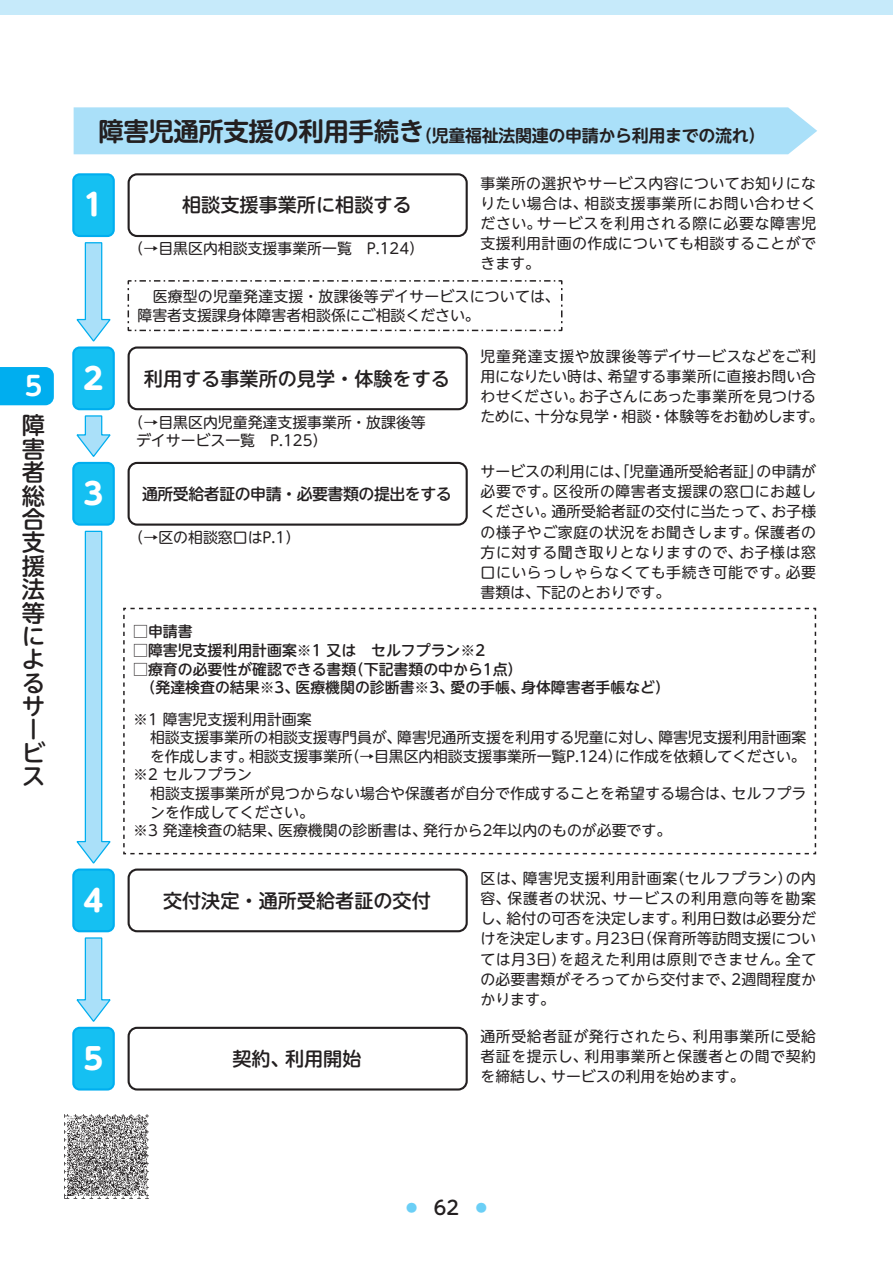
<style>
.page{position:relative;width:893px;height:1263px;background:#fff}
.page>*{position:absolute;margin:0;border:0;box-sizing:border-box;transform-origin:0 0}
.t1{font:700 29.7px "UD Shin M Go Pro";color:#fff}
.t2{font:700 26.55px "UD Shin M Go Pro De";color:#fff}
.t3{font:500 23.4px/23.4px "UD Shin M Go Pro";color:#231f20}
.t4{font:500 19.2px "UD Shin M Go Pro";color:#231f20}
.t5{font:700 16.95px "UD Shin M Go Pro De";letter-spacing:-.02em;color:#231f20}
.t6{font:500 16.5px "UD Shin M Go Pro";color:#6bcff6}
.t7{font:500 15.9px "UD Shin M Go Pro";letter-spacing:-.03em;color:#231f20}
.t8{font:14.85px/20.2px "UD Shin M Go Pro";color:#231f20;text-align:justify}
.t9{font:500 14.85px/18.6px "UD Shin M Go Pro";color:#231f20}
.s1{font-size:25.5px}
.s2{font-size:19.2px;color:#231f20}
</style>
<div class="page">
<div style="left:0;top:0;width:893px;height:15px;background:#c6eafa"></div>
<div style="left:0;top:367px;width:54px;height:38px;background:#00aeef"></div>
<svg style="left:123px;top:607px;width:694px;height:248px"></svg>
<div style="left:128px;top:173px;width:340px;height:64px;border:2px solid #231f20;border-radius:9px"></div>
<svg style="left:127px;top:280px;width:436px;height:52px"></svg>
<div style="left:74px;top:107px;width:743px;height:47px;background:#aae0f9"></div>
<div style="left:73px;top:174px;width:41px;height:62px;background:#15c0f2;border-radius:6px"></div>
<div style="left:72px;top:173px;width:43px;height:64px;border:2px solid #00aeef;border-radius:6px"></div>
<div style="left:128px;top:346px;width:340px;height:64px;border:2px solid #231f20;border-radius:9px"></div>
<div style="left:73px;top:348px;width:41px;height:61px;background:#15c0f2;border-radius:6px"></div>
<div style="left:72px;top:346px;width:43px;height:64px;border:2px solid #00aeef;border-radius:6px"></div>
<div style="left:128px;top:462px;width:340px;height:64px;border:2px solid #231f20;border-radius:9px"></div>
<div style="left:73px;top:463px;width:41px;height:62px;background:#15c0f2;border-radius:6px"></div>
<div style="left:72px;top:462px;width:43px;height:64px;border:2px solid #00aeef;border-radius:6px"></div>
<div style="left:128px;top:868px;width:340px;height:64px;border:2px solid #231f20;border-radius:9px"></div>
<div style="left:73px;top:869px;width:41px;height:62px;background:#15c0f2;border-radius:6px"></div>
<div style="left:72px;top:868px;width:43px;height:64px;border:2px solid #00aeef;border-radius:6px"></div>
<div style="left:128px;top:1027px;width:340px;height:63px;border:2px solid #231f20;border-radius:9px"></div>
<div style="left:73px;top:1028px;width:41px;height:61px;background:#15c0f2;border-radius:6px"></div>
<div style="left:72px;top:1027px;width:43px;height:63px;border:2px solid #00aeef;border-radius:6px"></div>
<svg style="left:76px;top:242px;width:35px;height:100px"></svg>
<svg style="left:76px;top:415px;width:35px;height:42px"></svg>
<svg style="left:76px;top:530px;width:35px;height:334px"></svg>
<svg style="left:76px;top:937px;width:35px;height:85px"></svg>
<img style="left:64px;top:1114px;width:85px;height:85px">
<h2 class="t2" style="left:25px;top:365px;width:19px">5</h2>
<h3 class="t3" style="left:22px;top:413px;width:25px">障害者総合支援法等によるサービス</h3>
<p class="t5" style="left:74px;top:121px;width:693px"><span class="s1">　障害児通所支援の利用手続き</span>（児童福祉法関連の申請から利用までの流れ）</p>
<h1 class="t1" style="left:83px;top:181px;width:21px">1</h1>
<p class="t8" style="left:480px;top:172px;width:337px">事業所の選択やサービス内容についてお知りになりたい場合は、相談支援事業所にお問い合わせください。サービスを利用される際に必要な障害児支援利用計画の作成についても相談することができます。</p>
<p class="t4" style="left:182px;top:190px;width:231px">相談支援事業所に相談する</p>
<p class="t8" style="left:129px;top:238px;width:297px">（→目黒区内相談支援事業所一覧　P.124）</p>
<p class="t8" style="left:138px;top:286px;width:424px;line-height:19.2px">　医療型の児童発達支援・放課後等デイサービスについては、障害者支援課身体障害者相談係にご相談ください。</p>
<h1 class="t1" style="left:83px;top:354px;width:21px">2</h1>
<p class="t4" style="left:144px;top:363px;width:308px">利用する事業所の見学・体験をする</p>
<p class="t8" style="left:136px;top:412px;width:291px;line-height:18px;text-indent:-7px">（→目黒区内児童発達支援事業所・放課後等デイサービス一覧　P.125）</p>
<p class="t8" style="left:480px;top:345px;width:345px;text-align:left">児童発達支援や放課後等デイサービスなどをご利用になりたい時は、希望する事業所に直接お問い合わせください。お子さんにあった事業所を見つけるために、十分な見学・相談・体験等をお勧めします。</p>
<h1 class="t1" style="left:83px;top:469px;width:21px">3</h1>
<p class="t7" style="left:142px;top:481px;width:311px">通所受給者証の申請・必要書類の提出をする</p>
<p class="t8" style="left:129px;top:526px;width:173px">（→区の相談窓口はP.1）</p>
<p class="t8" style="left:480px;top:461px;width:337px">サービスの利用には、「児童通所受給者証」の申請が必要です。区役所の障害者支援課の窓口にお越しください。通所受給者証の交付に当たって、お子様の様子やご家庭の状況をお聞きします。保護者の方に対する聞き取りとなりますので、お子様は窓口にいらっしゃらなくても手続き可能です。必要書類は、下記のとおりです。</p>
<p class="t9" style="left:133px;top:622px;width:61px">□申請書</p>
<p class="t9" style="left:133px;top:640px;width:354px">□障害児支援利用計画案※1 又は　セルフプラン※2</p>
<p class="t9" style="left:133px;top:659px;width:538px">□療育の必要性が確認できる書類（下記書類の中から1点）<br>　（発達検査の結果※3、医療機関の診断書※3、愛の手帳、身体障害者手帳など）</p>
<p class="t8" style="left:133px;top:708px;width:180px">※1 障害児支援利用計画案</p>
<p class="t8" style="left:150px;top:726px;width:658px">相談支援事業所の相談支援専門員が、障害児通所支援を利用する児童に対し、障害児支援利用計画案</p>
<p class="t8" style="left:150px;top:745px;width:657px">を作成します。相談支援事業所（→目黒区内相談支援事業所一覧P.124）に作成を依頼してください。</p>
<p class="t8" style="left:133px;top:764px;width:120px">※2 セルフプラン</p>
<p class="t8" style="left:150px;top:782px;width:658px">相談支援事業所が見つからない場合や保護者が自分で作成することを希望する場合は、セルフプラ</p>
<p class="t8" style="left:150px;top:801px;width:165px">ンを作成してください。</p>
<p class="t8" style="left:133px;top:820px;width:540px">※3 発達検査の結果、医療機関の診断書は、発行から2年以内のものが必要です。</p>
<h1 class="t1" style="left:83px;top:876px;width:21px">4</h1>
<p class="t4" style="left:163px;top:885px;width:269px">交付決定・通所受給者証の交付</p>
<p class="t8" style="left:480px;top:867px;width:337px">区は、障害児支援利用計画案（セルフプラン）の内容、保護者の状況、サービスの利用意向等を勘案し、給付の可否を決定します。利用日数は必要分だけを決定します。月23日（保育所等訪問支援については月3日）を超えた利用は原則できません。全ての必要書類がそろってから交付まで、2週間程度かかります。</p>
<h1 class="t1" style="left:83px;top:1034px;width:21px">5</h1>
<p class="t4" style="left:232px;top:1043px;width:131px">契約、利用開始</p>
<p class="t8" style="left:480px;top:1025px;width:337px">通所受給者証が発行されたら、利用事業所に受給者証を提示し、利用事業所と保護者との間で契約を締結し、サービスの利用を始めます。</p>
<p class="t6" style="left:403px;top:1194px;width:88px">◦ <span class="s2">62</span> ◦</p>
</div>
